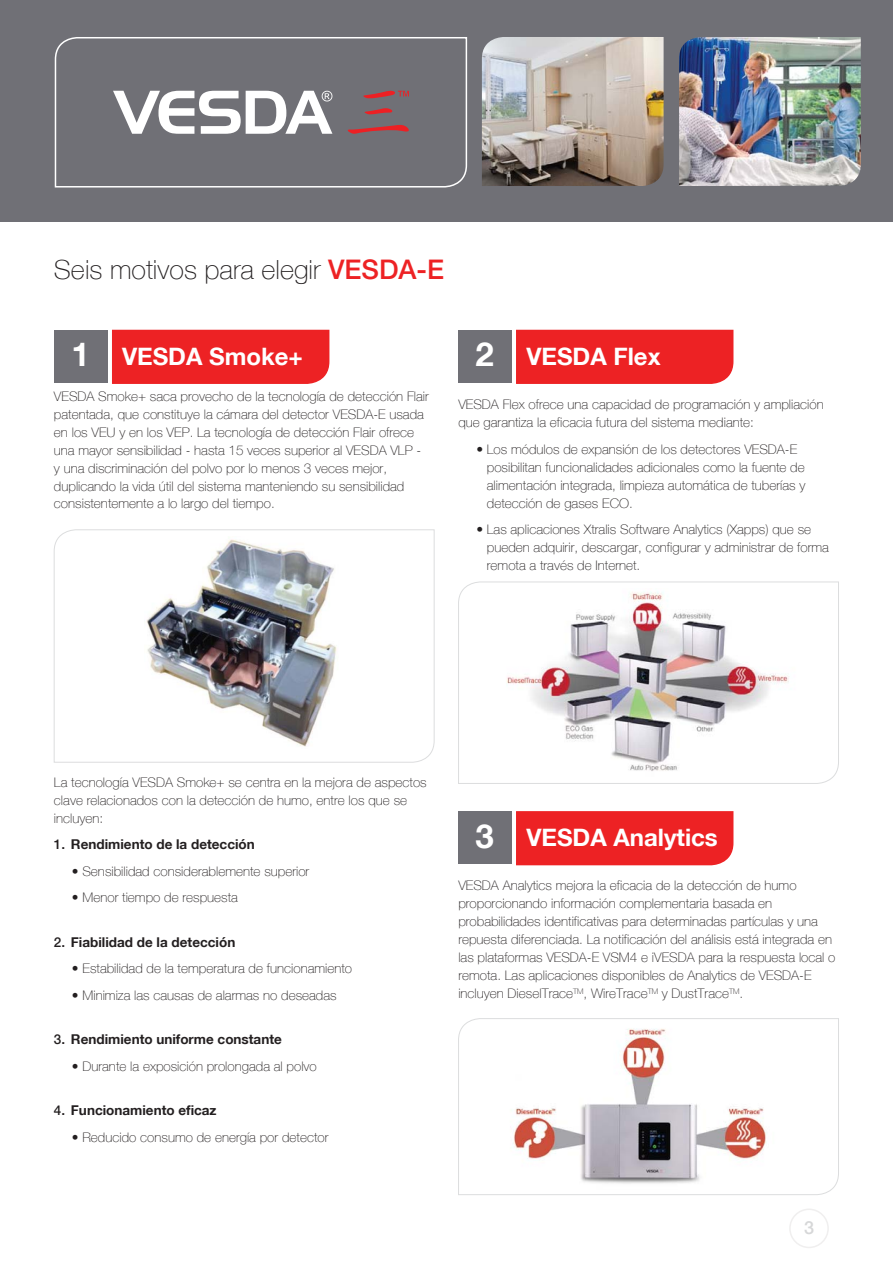
<style>
.page{position:relative;width:893px;height:1263px;background:#fff}
.page>*{position:absolute;margin:0;border:0;box-sizing:border-box;transform-origin:0 0}
.t1{font:700 33px "Helvetica Neue";color:#fff}
.t2{font:27px "Helvetica Neue";color:#231f20}
.t3{font:700 24px "Helvetica Neue";color:#fff}
.t4{font:500 18px "Helvetica Neue LT";color:#d6d7d8}
.t5{font:13.5px/18px "Helvetica Neue";color:#231f20}
.t6{font:700 13.5px "Helvetica Neue";color:#231f20}
.s1{font-family:"Helvetica Neue LT";font-weight:500;color:#ed2224}
.s2{font-family:"Helvetica Neue LT";font-weight:500}
</style>
<div class="page">
<div style="left:458px;top:811px;width:53px;height:53px;background:#707076"></div>
<div style="left:516px;top:811px;width:218px;height:55px;background:#ed2224"></div>
<div style="left:458px;top:330px;width:53px;height:53px;background:#707076"></div>
<div style="left:516px;top:329px;width:218px;height:55px;background:#ed2224"></div>
<div style="left:54px;top:330px;width:53px;height:53px;background:#707076"></div>
<div style="left:112px;top:329px;width:218px;height:55px;background:#ed2224"></div>
<div style="left:789px;top:1209px;width:40px;height:39px;border:2px solid #f0efef;border-radius:50%"></div>
<svg style="left:458px;top:1018px;width:381px;height:177px"></svg>
<svg style="left:458px;top:582px;width:381px;height:202px"></svg>
<svg style="left:54px;top:529px;width:380px;height:234px"></svg>
<img style="left:144px;top:536px;width:196px;height:213px">
<div style="left:0;top:0;width:893px;height:222px;background:#707076"></div>
<svg style="left:54px;top:37px;width:414px;height:151px"></svg>
<img style="left:482px;top:37px;width:181px;height:149px">
<svg style="left:113px;top:91px;width:219px;height:43px"></svg>
<svg style="left:347px;top:91px;width:62px;height:43px"></svg>
<img style="left:679px;top:37px;width:182px;height:149px">
<h2 class="t2" style="left:54px;top:255px;width:392px">Seis motivos para elegir <span class="s1">VESDA-E</span></h2>
<h1 class="t1" style="left:71px;top:337px;width:20px">1</h1>
<h1 class="t1" style="left:475px;top:337px;width:20px">2</h1>
<h3 class="t3" style="left:122px;top:344px;width:183px">VESDA Smoke+</h3>
<p class="t5" style="left:54px;top:387px;width:376px">VESDA Smoke+ saca provecho de la tecnología de detección Flair patentada, que constituye la cámara del detector VESDA-E usada en los VEU y en los VEP. La tecnología de detección Flair ofrece una mayor sensibilidad - hasta 15 veces superior al VESDA VLP - y una discriminación del polvo por lo menos 3 veces mejor, duplicando la vida útil del sistema manteniendo su sensibilidad consistentemente a lo largo del tiempo.</p>
<h3 class="t3" style="left:526px;top:344px;width:136px">VESDA Flex</h3>
<p class="t5" style="left:458px;top:396px;width:367px">VESDA Flex ofrece una capacidad de programación y ampliación que garantiza la eficacia futura del sistema mediante:</p>
<p class="t5" style="left:487px;top:440px;width:320px;text-indent:-10px">• Los módulos de expansión de los detectores VESDA-E posibilitan funcionalidades adicionales como la fuente de alimentación integrada, limpieza automática de tuberías y detección de gases ECO.</p>
<p class="t5" style="left:487px;top:521px;width:344px;text-indent:-10px">• Las aplicaciones Xtralis Software Analytics (Xapps) que se pueden adquirir, descargar, configurar y administrar de forma remota a través de Internet.</p>
<p class="t5" style="left:54px;top:773px;width:374px">La tecnología VESDA Smoke+ se centra en la mejora de aspectos clave relacionados con la detección de humo, entre los que se incluyen:</p>
<p class="t6" style="left:54px;top:838px;width:202px"><span class="s2">1.</span> Rendimiento de la detección</p>
<p class="t5" style="left:72px;top:862px;width:239px">• Sensibilidad considerablemente superior</p>
<p class="t5" style="left:72px;top:889px;width:167px">• Menor tiempo de respuesta</p>
<p class="t6" style="left:54px;top:935px;width:183px"><span class="s2">2.</span> Fiabilidad de la detección</p>
<p class="t5" style="left:72px;top:960px;width:282px">• Estabilidad de la temperatura de funcionamiento</p>
<p class="t5" style="left:72px;top:986px;width:266px">• Minimiza las causas de alarmas no deseadas</p>
<p class="t6" style="left:54px;top:1032px;width:229px"><span class="s2">3.</span> Rendimiento uniforme constante</p>
<p class="t5" style="left:72px;top:1057px;width:246px">• Durante la exposición prolongada al polvo</p>
<p class="t6" style="left:54px;top:1103px;width:164px"><span class="s2">4.</span> Funcionamiento eficaz</p>
<p class="t5" style="left:72px;top:1128px;width:258px">• Reducido consumo de energía por detector</p>
<h1 class="t1" style="left:475px;top:819px;width:20px">3</h1>
<h3 class="t3" style="left:526px;top:825px;width:193px">VESDA Analytics</h3>
<p class="t5" style="left:458px;top:877px;width:379px">VESDA Analytics mejora la eficacia de la detección de humo proporcionando información complementaria basada en probabilidades identificativas para determinadas partículas y una repuesta diferenciada. La notificación del análisis está integrada en las plataformas VESDA-E VSM4 e iVESDA para la respuesta local o remota. Las aplicaciones disponibles de Analytics de VESDA-E incluyen DieselTrace<sup>TM</sup>, WireTrace<sup>TM</sup> y DustTrace<sup>TM</sup>.</p>
<h3 class="t4" style="left:804px;top:1221px;width:12px">3</h3>
</div>
